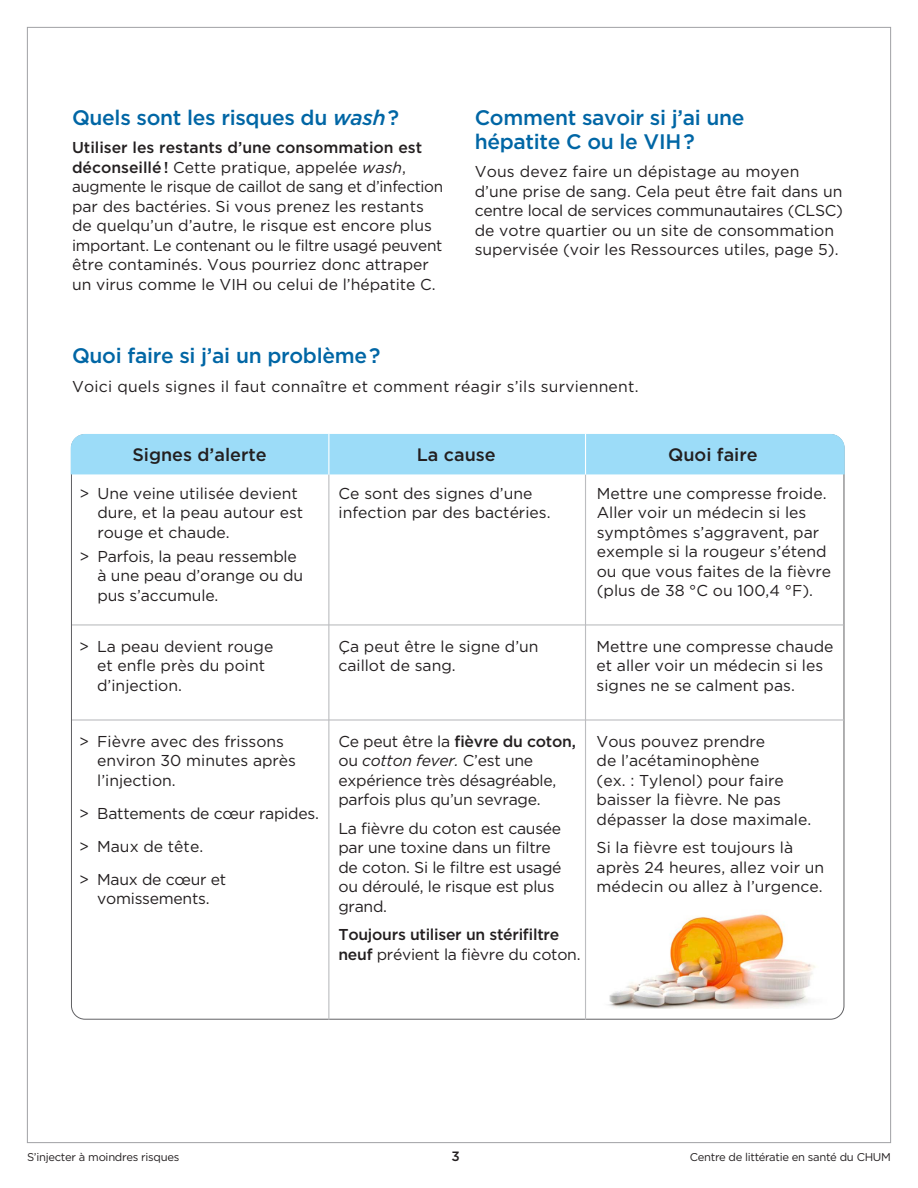
<style>
.page{position:relative;width:918px;height:1188px;background:#fff}
.page>*{position:absolute;margin:0;border:0;box-sizing:border-box;transform-origin:0 0}
.t1{font:500 21px/24px "Gotham";letter-spacing:-.015em;color:#0066a5}
.t2{font:500 18px "Gotham";color:#231f20}
.t3{font:15.75px/19.5px "Gotham";color:#231f20}
.t4{font:500 15.75px/19.5px "Gotham";letter-spacing:-.015em;color:#231f20}
.t5{font:500 13.5px "Gotham";color:#231f20}
.t6{font:11.25px "Gotham";letter-spacing:-.025em;color:#231f20}
.s1{font-style:italic}
.s2{font-weight:500}
.s3{font-weight:400}
</style>
<div class="page">
<hr style="left:328px;top:474px;width:1px;height:546px;background:#bcbdc0">
<hr style="left:72px;top:624px;width:771px;height:2px;background:#bcbdc0">
<hr style="left:72px;top:719px;width:772px;height:2px;background:#bcbdc0">
<hr style="left:585px;top:474px;width:1px;height:546px;background:#bcbdc0">
<div style="left:70px;top:434px;width:775px;height:41px;background:#9cdcf8"></div>
<hr style="left:328px;top:434px;width:1px;height:40px;background:#fff">
<hr style="left:585px;top:434px;width:1px;height:40px;background:#fff">
<img style="left:608px;top:912px;width:208px;height:97px">
<h1 class="t1" style="left:72px;top:105px;width:329px">Quels sont les risques du <span class="s1">wash</span> ?</h1>
<p class="t3" style="left:72px;top:138px;width:373px"><span class="s2">Utiliser les restants d’une consommation est déconseillé !</span> Cette pratique, appelée <span class="s1">wash</span>, augmente le risque de caillot de sang et d’infection par des bactéries. Si vous prenez les restants de quelqu’un d’autre, le risque est encore plus important. Le contenant ou le filtre usagé peuvent être contaminés. Vous pourriez donc attraper un virus comme le VIH ou celui de l’hépatite C.</p>
<h1 class="t1" style="left:475px;top:105px;width:271px">Comment savoir si j’ai une hépatite C ou le VIH ?</h1>
<p class="t3" style="left:475px;top:162px;width:370px">Vous devez faire un dépistage au moyen d’une prise de sang. Cela peut être fait dans un centre local de services communautaires (CLSC) de votre quartier ou un site de consommation supervisée (voir les Ressources utiles, page 5).</p>
<h1 class="t1" style="left:72px;top:344px;width:310px">Quoi faire si j’ai un problème ?</h1>
<p class="t3" style="left:72px;top:376px;width:568px">Voici quels signes il faut connaître et comment réagir s’ils surviennent.</p>
<p class="t2" style="left:132px;top:443px;width:136px">Signes d’alerte</p>
<p class="t2" style="left:417px;top:443px;width:80px">La cause</p>
<p class="t2" style="left:668px;top:443px;width:91px">Quoi faire</p>
<p class="t3" style="left:97px;top:483px;width:207px;text-indent:-18px">&gt; Une veine utilisée devient dure, et la peau autour est rouge et chaude.</p>
<p class="t3" style="left:97px;top:546px;width:207px;text-indent:-18px">&gt; Parfois, la peau ressemble à une peau d’orange ou du pus s’accumule.</p>
<p class="t3" style="left:97px;top:636px;width:178px;text-indent:-18px">&gt; La peau devient rouge et enfle près du point d’injection.</p>
<p class="t3" style="left:97px;top:731px;width:200px;text-indent:-18px">&gt; Fièvre avec des frissons environ 30 minutes après l’injection.</p>
<p class="t3" style="left:79px;top:796px;width:241px;line-height:33px">&gt; Battements de cœur rapides. &gt; Maux de tête.<br>&gt; Maux de cœur et</p>
<p class="t3" style="left:97px;top:888px;width:114px">vomissements.</p>
<p class="t3" style="left:339px;top:483px;width:213px">Ce sont des signes d’une infection par des bactéries.</p>
<p class="t3" style="left:597px;top:483px;width:236px">Mettre une compresse froide.<br>Aller voir un médecin si les symptômes s’aggravent, par exemple si la rougeur s’étend ou que vous faites de la fièvre (plus de 38 °C ou 100,4 °F).</p>
<p class="t3" style="left:338px;top:636px;width:202px">Ça peut être le signe d’un caillot de sang.</p>
<p class="t3" style="left:597px;top:636px;width:238px">Mettre une compresse chaude et aller voir un médecin si les signes ne se calment pas.</p>
<p class="t3" style="left:338px;top:731px;width:239px">Ce peut être la <span class="s2">fièvre du coton, </span>ou <span class="s1">cotton fever.</span> C’est une expérience très désagréable, parfois plus qu’un sevrage.</p>
<p class="t3" style="left:338px;top:818px;width:225px">La fièvre du coton est causée par une toxine dans un filtre de coton. Si le filtre est usagé ou déroulé, le risque est plus grand.</p>
<p class="t4" style="left:338px;top:925px;width:244px">Toujours utiliser un stérifiltre neuf <span class="s3">prévient la fièvre du coton.</span></p>
<p class="t3" style="left:597px;top:731px;width:216px">Vous pouvez prendre<br>de l’acétaminophène<br>(ex. : Tylenol) pour faire baisser la fièvre. Ne pas dépasser la dose maximale.</p>
<p class="t3" style="left:597px;top:837px;width:229px">Si la fièvre est toujours là après 24 heures, allez voir un médecin ou allez à l’urgence.</p>
<p class="t6" style="left:27px;top:1150px;width:154px">S’injecter à moindres risques</p>
<p class="t5" style="left:451px;top:1147px;width:10px">3</p>
<p class="t6" style="left:690px;top:1150px;width:203px">Centre de littératie en santé du CHUM</p>
</div>
